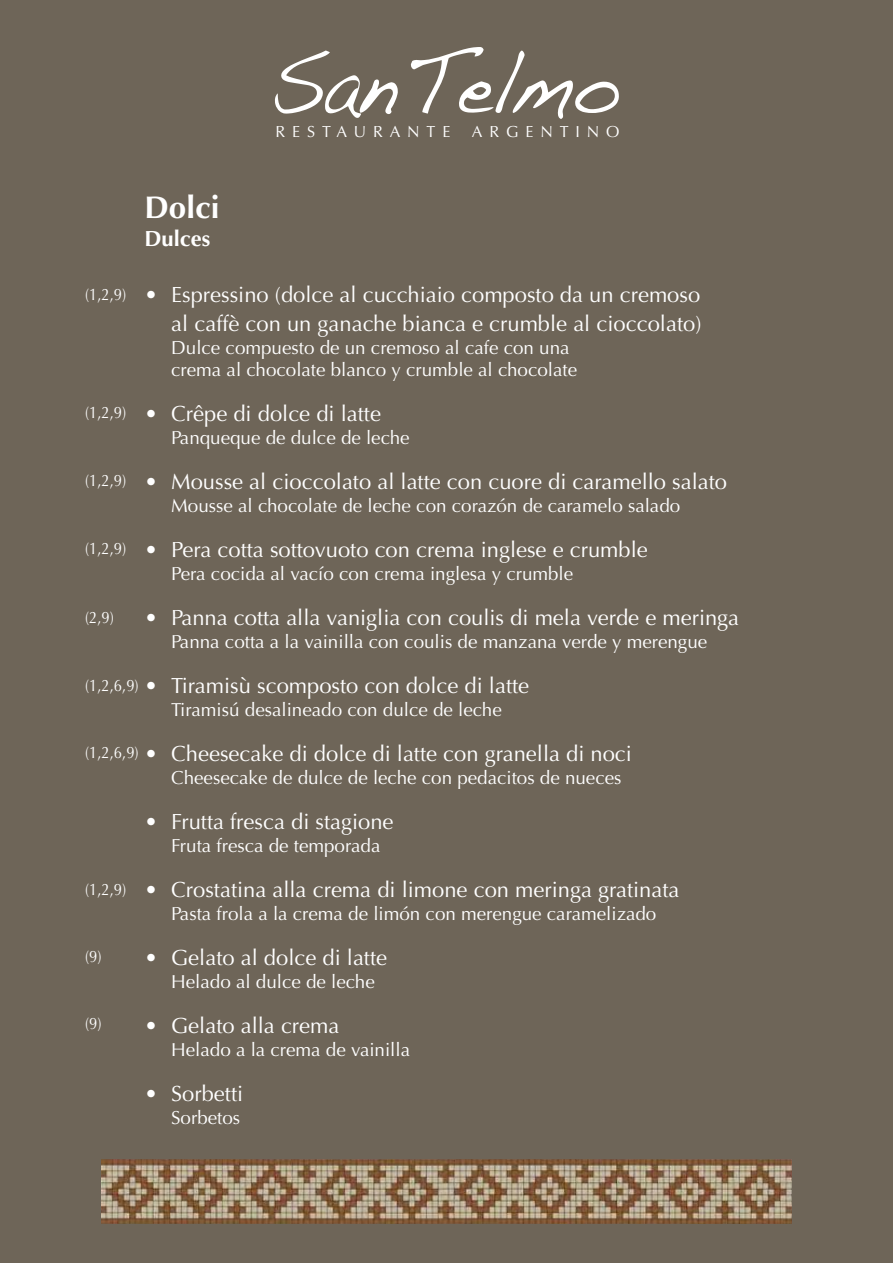
<style>
.page{position:relative;width:893px;height:1263px;background:#6e6558}
.page>*{position:absolute;margin:0;border:0;box-sizing:border-box;transform-origin:0 0}
.t1{font:700 31.35px "Optima";color:#fff}
.t2{font:21.9px/28.2px "Optima";color:#fff;text-align:right}
.t3{font:700 21.9px "Optima";color:#fff}
.t4{font:18.75px/22.5px "Optima";color:#fff}
.t5{font:16.5px "Optima";color:#fff;scale:.9 1}
.t6{font:16.05px "Optima";letter-spacing:.43em;color:#fff}
</style>
<div class="page">
<svg style="left:275px;top:50px;width:123px;height:68px"></svg>
<svg style="left:411px;top:47px;width:208px;height:72px"></svg>
<img style="left:102px;top:1159px;width:689px;height:64px">
<p class="t6" style="left:276px;top:123px;width:176px">RESTAURANTE</p>
<p class="t6" style="left:472px;top:123px;width:149px">ARGENTINO</p>
<p class="t5" style="left:85px;top:285px;width:47px">(1,2,9)</p>
<p class="t5" style="left:85px;top:403px;width:47px">(1,2,9)</p>
<p class="t5" style="left:85px;top:471px;width:47px">(1,2,9)</p>
<p class="t5" style="left:85px;top:539px;width:47px">(1,2,9)</p>
<p class="t5" style="left:85px;top:607px;width:34px">(2,9)</p>
<p class="t5" style="left:85px;top:676px;width:61px">(1,2,6,9)</p>
<p class="t5" style="left:85px;top:743px;width:61px">(1,2,6,9)</p>
<p class="t5" style="left:85px;top:880px;width:47px">(1,2,9)</p>
<p class="t5" style="left:85px;top:947px;width:20px">(9)</p>
<p class="t5" style="left:85px;top:1013px;width:20px">(9)</p>
<h1 class="t1" style="left:145px;top:189px;width:76px">Dolci</h1>
<p class="t3" style="left:145px;top:226px;width:67px">Dulces</p>
<p class="t2" style="left:145px;top:281px;width:558px">• Espressino (dolce al cucchiaio composto da un cremoso al caffè con un ganache bianca e crumble al cioccolato)</p>
<p class="t4" style="left:171px;top:336px;width:407px">Dulce compuesto de un cremoso al cafe con una crema al chocolate blanco y crumble al chocolate</p>
<p class="t2" style="left:145px;top:400px;width:238px">• Crêpe di dolce di latte</p>
<p class="t4" style="left:171px;top:427px;width:240px">Panqueque de dulce de leche</p>
<p class="t2" style="left:145px;top:468px;width:584px">• Mousse al cioccolato al latte con cuore di caramello salato</p>
<p class="t4" style="left:171px;top:495px;width:511px">Mousse al chocolate de leche con corazón de caramelo salado</p>
<p class="t2" style="left:145px;top:536px;width:505px">• Pera cotta sottovuoto con crema inglese e crumble</p>
<p class="t4" style="left:171px;top:563px;width:403px">Pera cocida al vacío con crema inglesa y crumble</p>
<p class="t2" style="left:145px;top:604px;width:596px">• Panna cotta alla vaniglia con coulis di mela verde e meringa</p>
<p class="t4" style="left:171px;top:631px;width:537px">Panna cotta a la vainilla con coulis de manzana verde y merengue</p>
<p class="t2" style="left:145px;top:672px;width:386px">• Tiramisù scomposto con dolce di latte</p>
<p class="t4" style="left:171px;top:698px;width:332px">Tiramisú desalineado con dulce de leche</p>
<p class="t2" style="left:145px;top:739px;width:489px">• Cheesecake di dolce di latte con granella di noci</p>
<p class="t4" style="left:171px;top:766px;width:452px">Cheesecake de dulce de leche con pedacitos de nueces</p>
<p class="t2" style="left:145px;top:807px;width:251px">• Frutta fresca di stagione</p>
<p class="t4" style="left:171px;top:834px;width:211px">Fruta fresca de temporada</p>
<p class="t2" style="left:145px;top:875px;width:536px">• Crostatina alla crema di limone con meringa gratinata</p>
<p class="t4" style="left:171px;top:902px;width:487px">Pasta frola a la crema de limón con merengue caramelizado</p>
<p class="t2" style="left:145px;top:943px;width:244px">• Gelato al dolce di latte</p>
<p class="t4" style="left:171px;top:970px;width:205px">Helado al dulce de leche</p>
<p class="t2" style="left:145px;top:1011px;width:196px">• Gelato alla crema</p>
<p class="t4" style="left:171px;top:1038px;width:240px">Helado a la crema de vainilla</p>
<p class="t2" style="left:145px;top:1079px;width:100px">• Sorbetti</p>
<p class="t4" style="left:171px;top:1106px;width:70px">Sorbetos</p>
</div>
